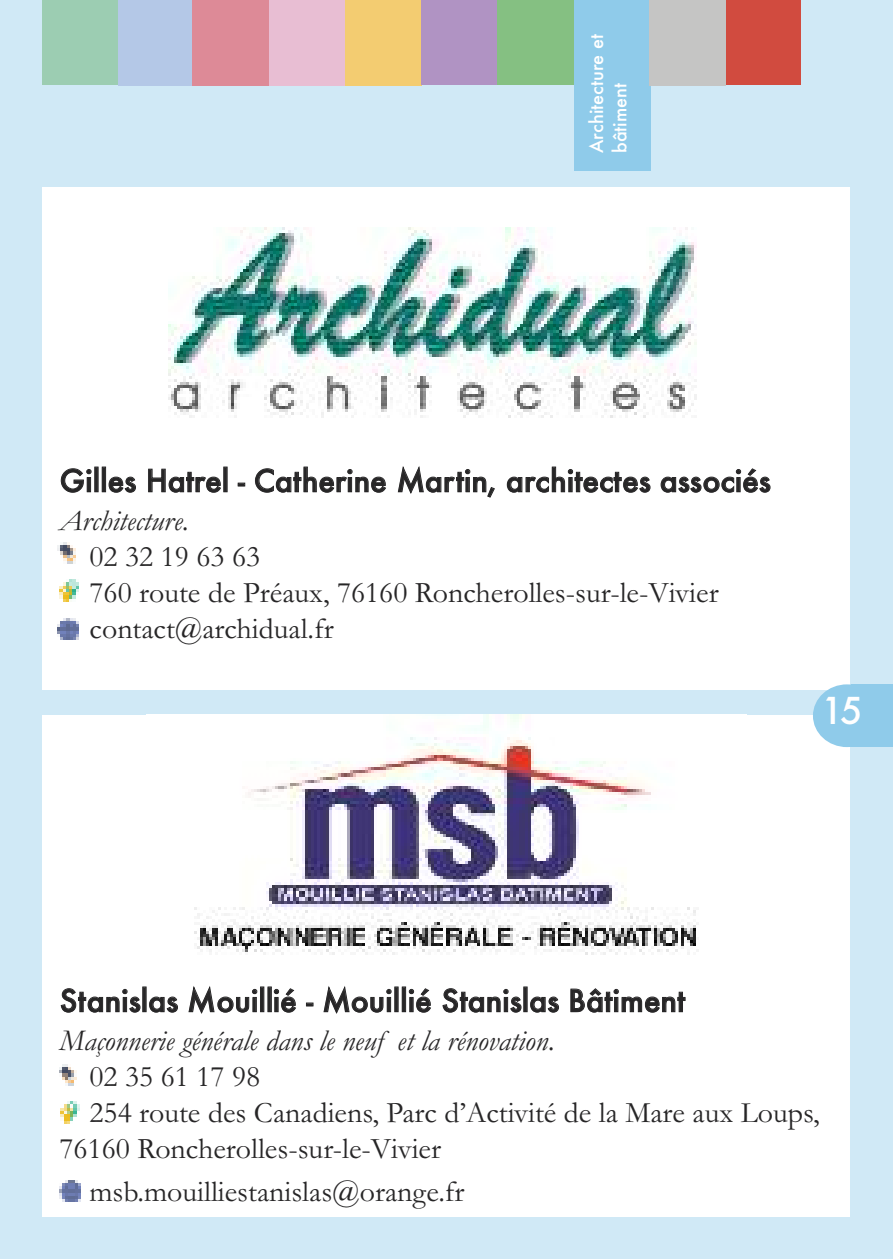
<style>
.page{position:relative;width:893px;height:1259px;background:#d0e9f6}
.page>*{position:absolute;margin:0;border:0;box-sizing:border-box;transform-origin:0 0}
.t1{font:500 36px "Futura";color:#fff}
.t2{font:30px/36px "Garamond";color:#272627}
.t3{font:500 30px "Futura";color:#272627}
.t4{font:italic 30px "Garamond";color:#272627}
.t5{font:500 18px/23.4px "Futura";color:#fff}
</style>
<div class="page">
<div style="left:43px;top:0;width:76px;height:85px;background:#9ccdb2"></div>
<div style="left:118px;top:0;width:77px;height:85px;background:#b4c8e7"></div>
<div style="left:269px;top:0;width:76px;height:85px;background:#e8bed3"></div>
<div style="left:345px;top:0;width:76px;height:85px;background:#f3cc71"></div>
<div style="left:422px;top:0;width:76px;height:85px;background:#b093c3"></div>
<div style="left:497px;top:0;width:77px;height:85px;background:#85c082"></div>
<div style="left:574px;top:0;width:76px;height:170px;background:#8fcbea"></div>
<div style="left:724px;top:0;width:77px;height:85px;background:#d14b3f"></div>
<div style="left:193px;top:0;width:76px;height:85px;background:#dd8a97"></div>
<div style="left:649px;top:0;width:76px;height:85px;background:#c5c5c4"></div>
<div style="left:43px;top:187px;width:807px;height:268px;background:#fff"></div>
<img style="left:168px;top:228px;width:528px;height:190px">
<div style="left:43px;top:422px;width:807px;height:267px;background:#fff"></div>
<div style="left:43px;top:714px;width:807px;height:268px;background:#fff"></div>
<img style="left:194px;top:714px;width:502px;height:241px">
<div style="left:43px;top:977px;width:807px;height:239px;background:#fff"></div>
<img style="left:57px;top:542px;width:18px;height:21px">
<img style="left:59px;top:579px;width:19px;height:22px">
<img style="left:58px;top:618px;width:20px;height:21px">
<img style="left:59px;top:1064px;width:18px;height:21px">
<img style="left:60px;top:1101px;width:19px;height:22px">
<img style="left:59px;top:1181px;width:21px;height:20px">
<div style="left:852px;top:684px;width:41px;height:62px;background:#8fcbea"></div>
<div style="left:813px;top:684px;width:68px;height:63px;background:#8fcbea;border-radius:50%"></div>
<p class="t5" style="left:585px;top:153px;width:120px;rotate:-90deg">Architecture et bâtiment</p>
<p class="t3" style="left:60px;top:464px;width:713px">Gilles Hatrel - Catherine Martin, architectes associés</p>
<p class="t4" style="left:60px;top:502px;width:131px">Architecture.</p>
<p class="t2" style="left:90px;top:537px;width:631px">02 32 19 63 63<br>760 route de Préaux, 76160 Roncherolles-sur-le-Vivier contact@archidual.fr</p>
<p class="t1" style="left:821px;top:691px;width:43px">15</p>
<p class="t3" style="left:60px;top:983px;width:627px">Stanislas Mouillié - Mouillié Stanislas Bâtiment</p>
<p class="t4" style="left:60px;top:1021px;width:497px">Maçonnerie générale dans le neuf et la rénovation.</p>
<p class="t2" style="left:90px;top:1057px;width:172px">02 35 61 17 98</p>
<p class="t2" style="left:90px;top:1093px;width:732px">254 route des Canadiens, Parc d’Activité de la Mare aux Loups,</p>
<p class="t2" style="left:60px;top:1129px;width:383px">76160 Roncherolles-sur-le-Vivier</p>
<p class="t2" style="left:90px;top:1172px;width:377px">msb.mouilliestanislas@orange.fr</p>
</div>
